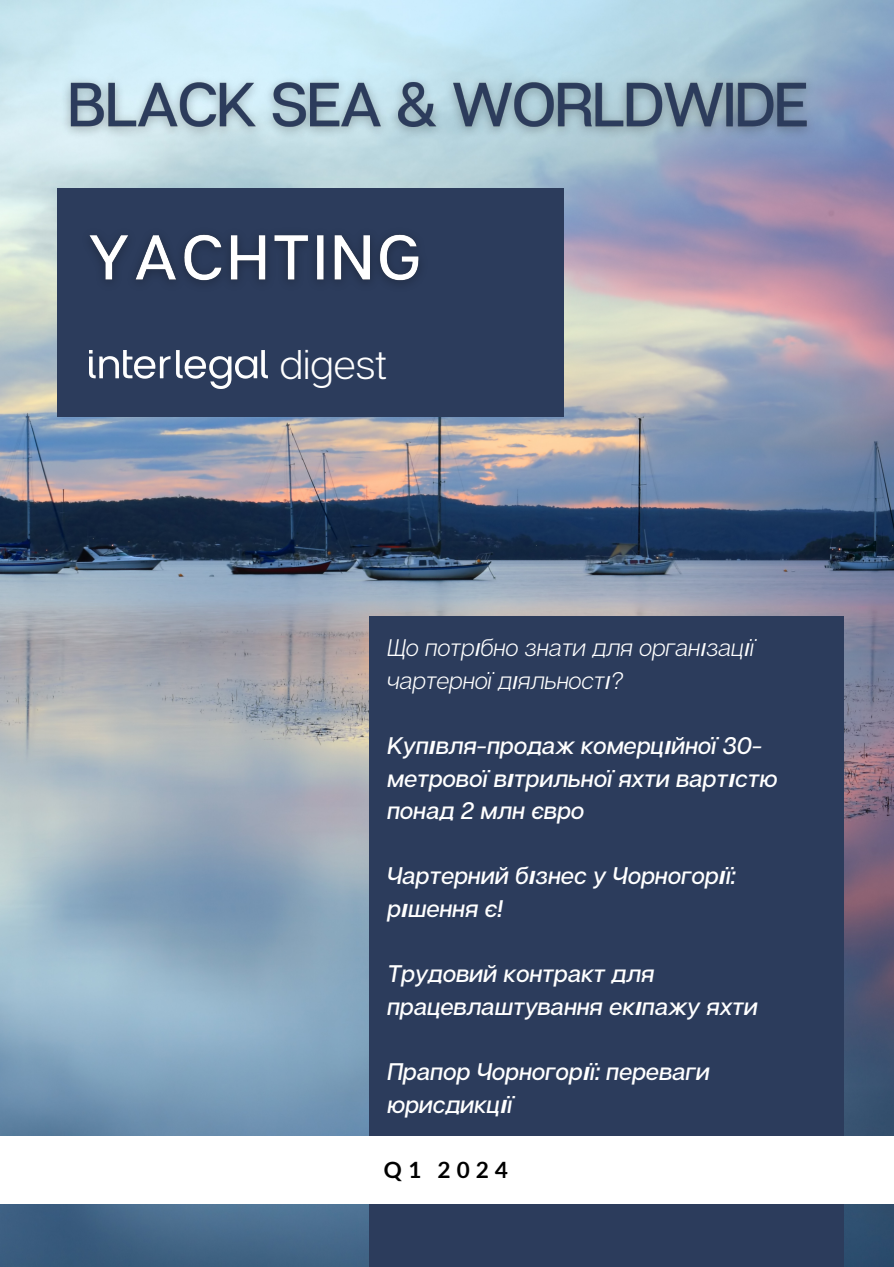
<style>
.page{position:relative;width:894px;height:1267px;background:#fff}
.page>*{position:absolute;margin:0;border:0;box-sizing:border-box;transform-origin:0 0}
.t1{font:300 41.1px "Articulat CF";color:#fff}
.t2{font:italic 500 24px/32.7px "Articulat CF";color:#fff}
.t3{font:italic 300 24px/32.7px "Articulat CF";color:#fff}
.t4{font:700 22.5px "Lato";letter-spacing:.27em;color:#000}
.s1{font-family:"Noto Sans";font-weight:400}
.s2{font-family:"Noto Sans";font-weight:700}
</style>
<div class="page">
<img style="left:0;top:0;width:893px;height:1267px">
<div style="left:369px;top:616px;width:474px;height:651px;background:#2c3c5c"></div>
<div style="left:0;top:1137px;width:893px;height:66px;background:#fff"></div>
<div style="left:57px;top:188px;width:506px;height:229px;background:#2c3c5c"></div>
<img style="left:89px;top:350px;width:178px;height:38px">
<img style="left:89px;top:234px;width:330px;height:49px">
<img style="left:55px;top:67px;width:768px;height:80px">
<h2 class="t1" style="left:280px;top:339px;width:109px">digest</h2>
<h4 class="t3" style="left:387px;top:630px;width:368px">Що потр<span class="s1">і</span>бно знати для орган<span class="s1">і</span>зац<span class="s1">і</span>ї чартерної д<span class="s1">і</span>яльност<span class="s1">і</span>?</h4>
<h4 class="t2" style="left:387px;top:728px;width:392px">Куп<span class="s2">і</span>вля-продаж комерц<span class="s2">і</span>йної 30- метрової в<span class="s2">і</span>трильної яхти варт<span class="s2">і</span>стю понад 2 млн євро</h4>
<h4 class="t2" style="left:387px;top:859px;width:350px">Чартерний б<span class="s2">і</span>знес у Чорногор<span class="s2">і</span>ї: р<span class="s2">і</span>шення є!</h4>
<h4 class="t2" style="left:387px;top:957px;width:372px">Трудовий контракт для працевлаштування ек<span class="s2">і</span>пажу яхти</h4>
<p class="t2" style="left:387px;top:1055px;width:324px">Прапор Чорногор<span class="s2">і</span>ї: переваги юрисдикц<span class="s2">і</span>ї</p>
<p class="t4" style="left:384px;top:1156px;width:125px">Q1 2024</p>
</div>
